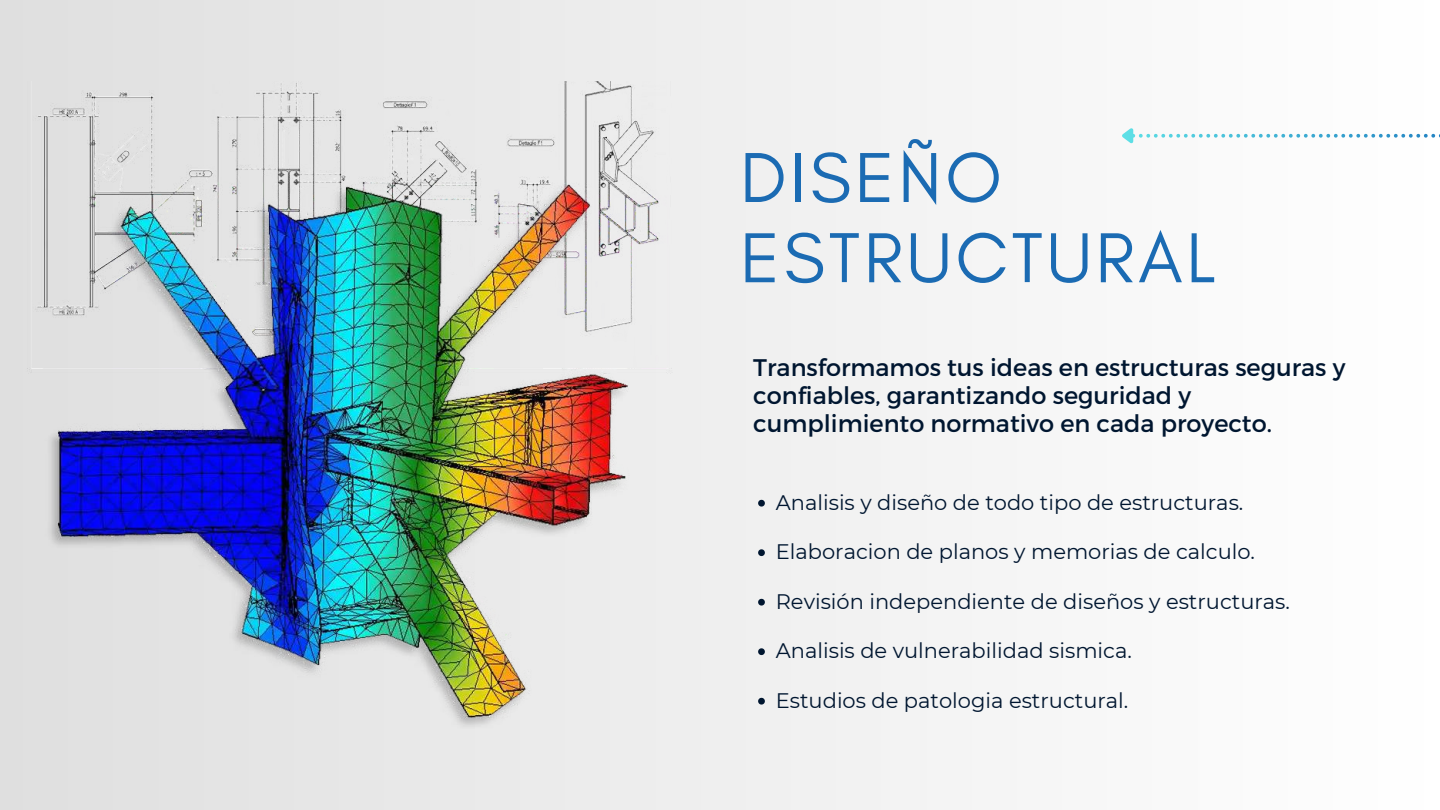
<style>
.page{position:relative;width:1440px;height:810px;background:#fff}
.page>*{position:absolute;margin:0;border:0;box-sizing:border-box;transform-origin:0 0}
.t1{font:72px/80.2px "Glacial Indifference";letter-spacing:.05em;color:#1b6bb3}
.t2{font:24px/27.8px "Montserrat";color:#001630}
.t3{font:21px "Montserrat";color:#001630}
</style>
<div class="page">
<div style="left:0;top:0;width:1440px;height:810px;background:linear-gradient(to right,#dfdfdf,#fff)"></div>
<img style="left:2px;top:81px;width:692px;height:648px">
<svg style="left:758px;top:500px;width:7px;height:7px"></svg>
<svg style="left:758px;top:549px;width:7px;height:7px"></svg>
<svg style="left:758px;top:599px;width:7px;height:7px"></svg>
<svg style="left:758px;top:648px;width:7px;height:7px"></svg>
<svg style="left:758px;top:698px;width:7px;height:7px"></svg>
<svg style="left:1118px;top:125px;width:322px;height:24px"></svg>
<h1 class="t1" style="left:740px;top:137px;width:477px">DISEÑO<br>ESTRUCTURAL</h1>
<p class="t2" style="left:753px;top:353px;width:594px">Transformamos tus ideas en estructuras seguras y confiables, garantizando seguridad y cumplimiento normativo en cada proyecto.</p>
<p class="t3" style="left:776px;top:489px;width:469px">Analisis y diseño de todo tipo de estructuras.</p>
<p class="t3" style="left:776px;top:539px;width:481px">Elaboracion de planos y memorias de calculo.</p>
<p class="t3" style="left:776px;top:588px;width:516px">Revisión independiente de diseños y estructuras.</p>
<p class="t3" style="left:776px;top:638px;width:358px">Analisis de vulnerabilidad sismica.</p>
<p class="t3" style="left:776px;top:687px;width:354px">Estudios de patologia estructural.</p>
</div>
